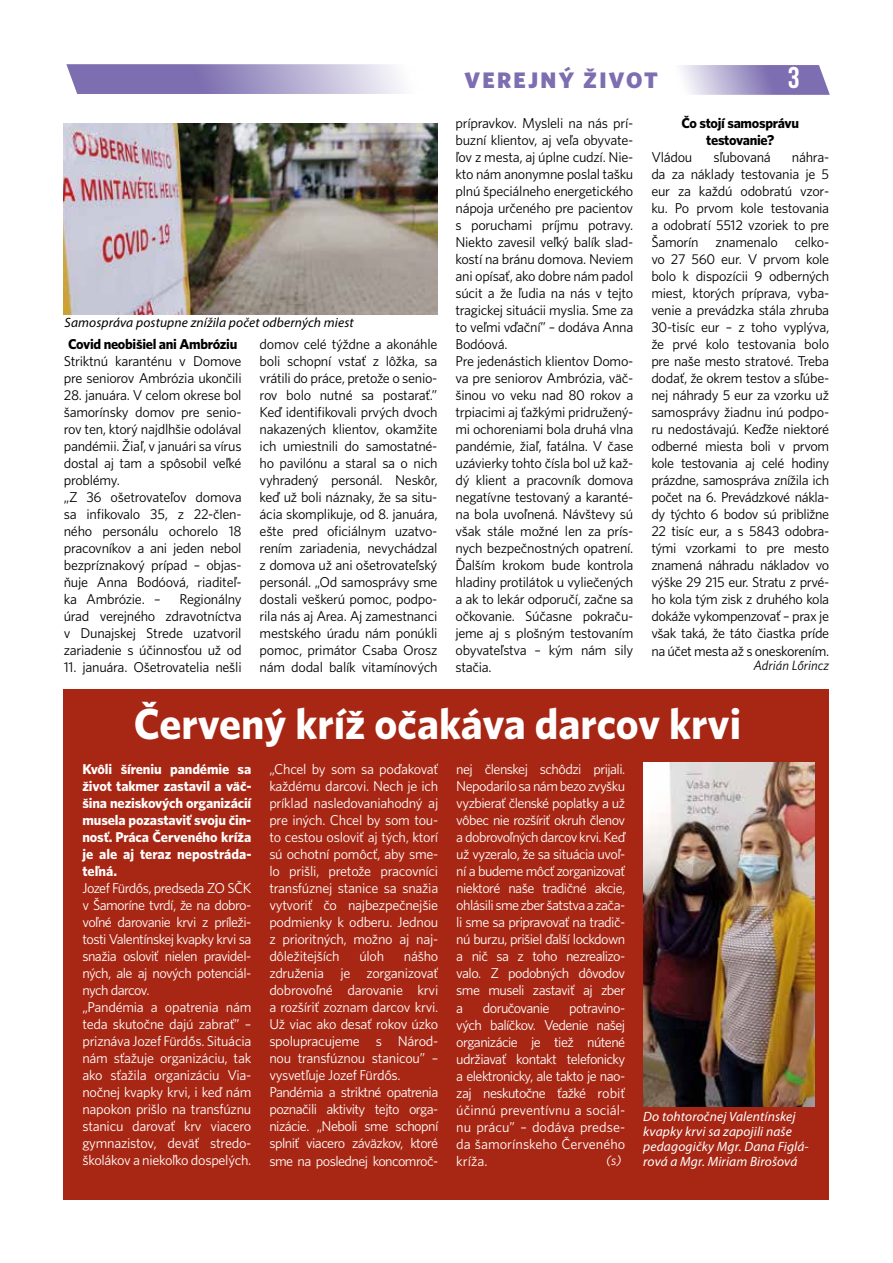
<style>
.page{position:relative;width:893px;height:1263px;background:#fff}
.page>*{position:absolute;margin:0;border:0;box-sizing:border-box;transform-origin:0 0}
.t1{font:43.5px "Whitney CE Bold";color:#fff}
.t2{font:30px "Bebas Neue";color:#fff}
.t3{font:22.5px "Whitney CE Black";letter-spacing:.1em;color:#7c6eb0}
.t4{font:14.25px/17px "Whitney C Ebook";letter-spacing:-.02em;color:#000}
.t5{font:14.25px/17px "Whitney C Ebook";letter-spacing:-.03em;color:#fff;text-align:justify}
.t6{font:14.25px/17px "Whitney CE Bold";color:#fff;text-align:justify}
.t7{font:14.25px/17px "Whitney CE Bold";letter-spacing:-.02em;color:#000;text-align:center}
.t8{font:italic 13.5px/15px "Myriad Pro";letter-spacing:.01em;color:#fff}
.t9{font:italic 13.5px "Myriad Pro";letter-spacing:.01em;color:#000}
.t10{font:italic 13.5px "Whitney C Ebook";color:#000}
.t11{font:italic 13.5px "Whitney C Ebook";color:#fff}
</style>
<div class="page">
<svg style="left:681px;top:65px;width:149px;height:30px;background:#a89eca"></svg>
<svg style="left:66px;top:64px;width:337px;height:30px;background:#a49bc8"></svg>
<img style="left:64px;top:123px;width:373px;height:192px">
<div style="left:64px;top:689px;width:765px;height:510px;background:#a82714"></div>
<img style="left:643px;top:763px;width:172px;height:343px">
<p class="t9" style="left:65px;top:314px;width:291px">Samospráva postupne znížila počet odberných miest</p>
<p class="t7" style="left:68px;top:335px;width:171px">Covid neobišiel ani Ambróziu</p>
<p class="t4" style="left:64px;top:352px;width:179px">Striktnú karanténu v Domove pre seniorov Ambrózia ukončili</p>
<p class="t4" style="left:64px;top:386px;width:179px">28. januára. V celom okrese bol šamorínsky domov pre senio&shy;rov ten, ktorý najdlhšie odolával pandémii. Žiaľ, v januári sa vírus dostal aj tam a spôsobil veľké problémy.<br>„Z 36 ošetrovateľov domova sa infikovalo 35, z 22-člen&shy;ného personálu ochorelo 18 pracovníkov a ani jeden nebol bezpríznakový prípad – objas&shy;ňuje Anna Bodóová, riaditeľ&shy;ka Ambrózie. –</p>
<p class="t4" style="left:64px;top:590px;width:179px;text-align:justify;text-indent:116px">Regionálny úrad verejného zdravotníctva v Dunajskej Strede uzatvoril zariadenie s účinnosťou už od</p>
<p class="t4" style="left:64px;top:658px;width:179px">11. januára. Ošetrovatelia nešli</p>
<p class="t4" style="left:260px;top:335px;width:179px;text-align:justify">domov celé týždne a akonáhle boli schopní vstať z lôžka, sa vrátili do práce, pretože o senio&shy;rov bolo nutné sa postarať.” Keď identifikovali prvých dvoch nakazených klientov, okamžite ich umiestnili do samostatné&shy;ho pavilónu a staral sa o nich vyhradený personál. Neskôr, keď už boli náznaky, že sa situ&shy;ácia skomplikuje, od 8. januára, ešte pred oficiálnym uzatvo&shy;rením zariadenia, nevychádzal z domova už ani ošetrovateľský personál. „Od samosprávy sme dostali veškerú pomoc, podpo&shy;rila nás aj Area. Aj zamestnanci mestského úradu nám ponúkli pomoc, primátor Csaba Orosz nám dodal balík vitamínových</p>
<h3 class="t3" style="left:464px;top:66px;width:195px">VEREJNÝ ŽIVOT</h3>
<h2 class="t2" style="left:788px;top:61px;width:13px">3</h2>
<p class="t4" style="left:455px;top:114px;width:179px">prípravkov. Mysleli na nás prí&shy;buzní klientov, aj veľa obyvate&shy;ľov z mesta, aj úplne cudzí. Nie&shy;kto nám anonymne poslal tašku plnú špeciálneho energetického nápoja určeného pre pacientov s poruchami príjmu potravy.<br>Niekto zavesil veľký balík slad&shy;kostí na bránu domova. Neviem ani opísať, ako dobre nám padol súcit a že ľudia na nás v tejto tragickej situácii myslia. Sme za to veľmi vďační” – dodáva Anna<br>Bodóová.<br>Pre jedenástich klientov Domo&shy;va pre seniorov Ambrózia, väč&shy;šinou vo veku nad 80 rokov a trpiacimi aj ťažkými pridružený&shy;mi ochoreniami bola druhá vlna pandémie, žiaľ, fatálna. V čase uzávierky tohto čísla bol už kaž&shy;dý klient a pracovník domova negatívne testovaný a karanté&shy;na bola uvoľnená. Návštevy sú však stále možné len za prís&shy;nych bezpečnostných opatrení.<br>Ďalším krokom bude kontrola hladiny protilátok u vyliečených a ak to lekár odporučí, začne sa očkovanie. Súčasne pokraču&shy;jeme aj s plošným testovaním obyvateľstva – kým nám sily stačia.</p>
<p class="t7" style="left:681px;top:114px;width:119px">Čo stojí samosprávu testovanie?</p>
<p class="t4" style="left:651px;top:148px;width:179px;text-align:justify;text-indent:141px">náhra&shy;da za náklady testovania je 5 eur za každú odobratú vzor&shy;ku. Po prvom kole testovania a odobratí 5512 vzoriek to pre Šamorín znamenalo celko&shy;vo 27 560 eur. V prvom kole bolo k dispozícii 9 odberných miest, ktorých príprava, vyba&shy;venie a prevádzka stála zhruba 30-tisíc eur – z toho vyplýva, že prvé kolo testovania bolo pre naše mesto stratové. Treba dodať, že okrem testov a sľúbe&shy;nej náhrady 5 eur za vzorku už samosprávy žiadnu inú podpo&shy;ru nedostávajú. Keďže niektoré odberné miesta boli v prvom kole testovania aj celé hodiny prázdne, samospráva znížila ich počet na 6. Prevádzkové nákla&shy;dy týchto 6 bodov sú približne 22 tisíc eur, a s 5843 odobra&shy;tými vzorkami to pre mesto znamená náhradu nákladov vo výške 29 215 eur. Stratu z prvé&shy;ho kola tým zisk z druhého kola dokáže vykompenzovať – prax je však taká, že táto čiastka príde na účet mesta až s oneskorením.</p>
<p class="t10" style="left:753px;top:657px;width:77px">Adrián Lőrincz</p>
<p class="t4" style="left:651px;top:148px;width:43px">Vládou</p>
<p class="t4" style="left:713px;top:148px;width:59px">sľubovaná</p>
<h1 class="t1" style="left:134px;top:698px;width:609px">Červený kríž očakáva darcov krvi</h1>
<p class="t6" style="left:82px;top:760px;width:170px">Kvôli šíreniu pandémie sa život takmer zastavil a väč&shy;šina neziskových organizácií musela pozastaviť svoju čin&shy;nosť. Práca Červeného kríža je ale aj teraz nepostráda&shy;teľná.</p>
<p class="t5" style="left:82px;top:879px;width:170px;text-align:left">Jozef Fürdős, predseda ZO SČK v Šamoríne tvrdí, že na dobro&shy;voľné darovanie krvi z príleži&shy;tosti Valentínskej kvapky krvi sa snažia osloviť nielen pravidel&shy;ných, ale aj nových potenciál&shy;nych darcov.<br>„Pandémia a opatrenia nám teda skutočne dajú zabrať” – priznáva Jozef Fürdős. Situácia nám sťažuje organizáciu, tak ako sťažila organizáciu Via&shy;nočnej kvapky krvi, i keď nám napokon prišlo na transfúznu stanicu darovať krv viacero gymnazistov, deväť stredo&shy;školákov a niekoľko dospelých.</p>
<p class="t5" style="left:269px;top:760px;width:170px">„Chcel by som sa poďakovať každému darcovi. Nech je ich príklad nasledovaniahodný aj pre iných. Chcel by som tou&shy;to cestou osloviť aj tých, ktorí sú ochotní pomôcť, aby sme&shy;lo prišli, pretože pracovníci transfúznej stanice sa snažia vytvoriť čo najbezpečnejšie podmienky k odberu. Jednou z prioritných, možno aj naj&shy;dôležitejších</p>
<p class="t5" style="left:456px;top:761px;width:170px">nej členskej schôdzi prijali.<br>Nepodarilo sa nám bezo zvyšku vyzbierať členské poplatky a už vôbec nie rozšíriť okruh členov a dobrovoľných darcov krvi. Keď už vyzeralo, že sa situácia uvoľ&shy;ní a budeme môcť zorganizovať niektoré naše tradičné akcie, ohlásili sme zber šatstva a zača&shy;li sme sa pripravovať na tradič&shy;nú burzu, prišiel ďalší lockdown a nič sa z toho nezrealizo&shy;valo. Z podobných dôvodov sme museli zastaviť aj zber a</p>
<p class="t5" style="left:269px;top:948px;width:170px;text-align:left;text-indent:134px">nášho združenia je zorganizovať dobrovoľné darovanie krvi a rozšíriť zoznam darcov krvi.<br>Už viac ako desať rokov úzko spolupracujeme s Národ&shy;nou transfúznou stanicou” – vysvetľuje Jozef Fürdős.<br>Pandémia a striktné opatrenia poznačili aktivity tejto orga&shy;nizácie. „Neboli sme schopní splniť viacero záväzkov, ktoré sme na poslednej koncomroč-</p>
<p class="t5" style="left:359px;top:948px;width:26px">úloh</p>
<p class="t5" style="left:483px;top:999px;width:68px">doručovanie</p>
<p class="t5" style="left:456px;top:999px;width:170px;text-indent:113px">potravino&shy;vých balíčkov. Vedenie našej organizácie je tiež nútené udržiavať kontakt telefonicky a elektronicky, ale takto je nao&shy;zaj neskutočne ťažké robiť účinnú preventívnu a sociál&shy;nu prácu” – dodáva predse&shy;da šamorínskeho Červeného kríža.</p>
<p class="t8" style="left:643px;top:1109px;width:167px">Do tohtoročnej Valentínskej kvapky krvi sa zapojili naše pedagogičky Mgr. Dana Figlá&shy;rová a Mgr. Miriam Birošová</p>
<p class="t11" style="left:606px;top:1153px;width:17px">(s)</p>
</div>
